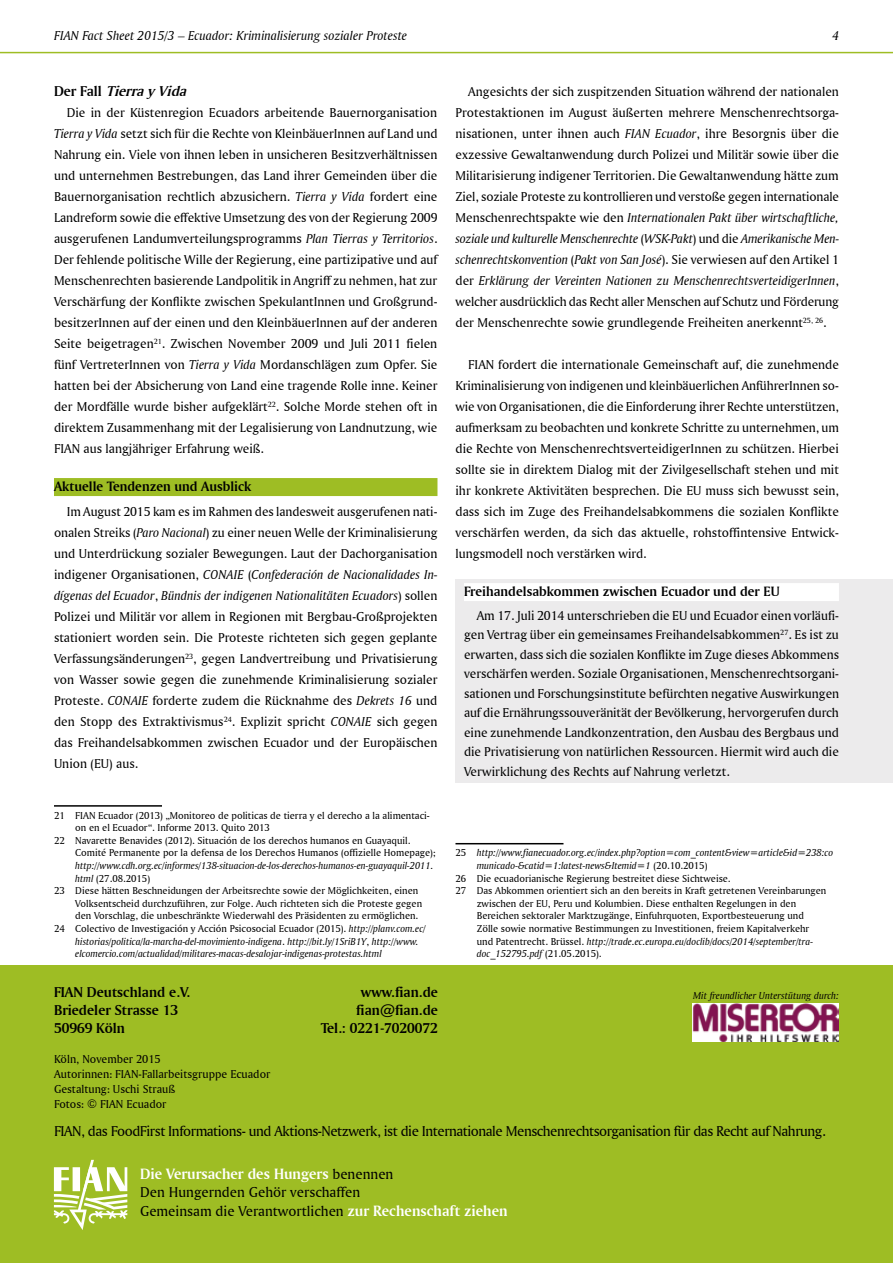
<style>
.page{position:relative;width:893px;height:1263px;background:#fff}
.page>*{position:absolute;margin:0;border:0;box-sizing:border-box;transform-origin:0 0}
.Text_Rückenfeld{font:15.75px "Amerigo BT Bold A";color:#fff}
.Text_Rückenfeld-2{font:15px "Amerigo BT Roman A";letter-spacing:-.03em;color:#000}
.Text_Rückenfeld-3{font:15px "Amerigo BT Bold A";color:#000}
.Text_Rückenfeld-4{font:15px "Amerigo BT Roman A";color:#000}
.Ü_Text2{font:italic 15px "Amerigo BT Bold A";color:#000}
.Ü-Text_altern{font:14.25px "Amerigo BT Bold A";color:#000}
.Ü_Text1{font:14.25px "Amerigo BT Bold A";color:#000}
.Fliesstext{font:13.5px/21px "Amerigo BT Roman A";color:#000;text-align:justify}
.Fliesstext-2{font:13.5px "Amerigo BT Italic A";color:#000}
.Text_Rückenfeld-5{font:12px/15px "Amerigo BT Roman A";color:#000}
.Fußnoten{font:10.5px/12.6px "Amerigo BT Roman A";color:#000}
.Fußnoten-2{font:10.5px/12.6px "Amerigo BT Italic A";color:#000}
.Fliesstext-3{font:10.5px "Amerigo BT Italic A";color:#000}
.s1{font-style:normal}
.s2{font-family:"Amerigo BT Italic A"}
.s3{font-family:"Amerigo BT Roman A"}
.s4{font-family:"Amerigo BT Roman A";font-size:15px;color:#000}
.s5{font-family:"Amerigo BT Bold A";font-size:15.75px;color:#fff}
</style>
<div class="page">
<div style="left:0;top:965px;width:893px;height:298px;background:#9ebd24"></div>
<svg style="left:54px;top:1160px;width:73px;height:69px"></svg>
<div style="left:455px;top:579px;width:438px;height:203px;background:#ecebec"></div>
<div style="left:54px;top:478px;width:383px;height:18px;background:#9ebd24"></div>
<hr style="left:54px;top:805px;width:108px;height:2px;background:#000">
<div style="left:464px;top:583px;width:375px;height:18px;background:#fff"></div>
<hr style="left:455px;top:843px;width:108px;height:1px;background:#000">
<hr style="left:0;top:52px;width:893px;height:1px;background:#9ebd24">
<img style="left:692px;top:1003px;width:146px;height:38px">
<p class="Fliesstext-2" style="left:54px;top:27px;width:355px">FIAN Fact Sheet 2015/3 – Ecuador: Kriminalisierung sozialer Proteste</p>
<p class="Fliesstext-2" style="left:832px;top:27px;width:8px">4</p>
<p class="Ü_Text2" style="left:54px;top:82px;width:138px"><span class="s1">D e r F a l l</span> Tierray Vida</p>
<p class="Fliesstext" style="left:54px;top:102px;width:385px;text-indent:13px">Die in der Küstenregion Ecuadors arbeitende Bauernorganisation <span class="s2">Tierra y Vida</span> setzt sich für die Rechte von KleinbäuerInnen auf Land und Nahrung ein. Viele von ihnen leben in unsicheren Besitzverhältnissen und unternehmen Bestrebungen, das Land ihrer Gemeinden über die Bauernorganisation rechtlich abzusichern. <span class="s2">Tierra y Vida</span> fordert eine Landreform sowie die effektive Umsetzung des von der Regierung 2009 ausgerufenen Landumverteilungsprogramms <span class="s2">Plan Tierras y Territorios</span>.<br>Der fehlende politische Wille der Regierung, eine partizipative und auf Menschenrechten basierende Landpolitik in Angriff zu nehmen, hat zur Verschärfung der Konflikte zwischen SpekulantInnen und Großgrund&shy;besitzerInnen auf der einen und den KleinbäuerInnen auf der anderen Seite beigetragen<sup>21</sup>. Zwischen November 2009 und Juli 2011 fielen fünf VertreterInnen von <span class="s2">Tierra y Vida</span> Mordanschlägen zum Opfer. Sie hatten bei der Absicherung von Land eine tragende Rolle inne. Keiner der Mordfälle wurde bisher aufgeklärt<sup>22</sup>. Solche Morde stehen oft in direktem Zusammenhang mit der Legalisierung von Landnutzung, wie FIAN aus langjähriger Erfahrung weiß.</p>
<p class="Ü_Text1" style="left:54px;top:477px;width:199px">Aktuelle Tendenzen und Ausblick</p>
<p class="Fliesstext" style="left:54px;top:501px;width:385px;text-indent:13px">Im August 2015 kam es im Rahmen des landesweit ausgerufenen nati&shy;onalen Streiks (<span class="s2">Paro Nacional</span>) zu einer neuen Welle der Kriminalisierung und Unterdrückung sozialer Bewegungen. Laut der Dachorganisation indigener Organisationen, <span class="s2">CONAIE</span> (<span class="s2">Confederación de Nacionalidades In&shy;dígenas del Ecuador</span>, <span class="s2">Bündnis der indigenen Nationalitäten Ecuadors</span>) sollen Polizei und Militär vor allem in Regionen mit Bergbau-Großprojekten stationiert worden sein. Die Proteste richteten sich gegen geplante Verfassungsänderungen<sup>23</sup>, gegen Landvertreibung und Privatisierung von Wasser sowie gegen die zunehmende Kriminalisierung sozialer Proteste. <span class="s2">CONAIE</span> forderte zudem die Rücknahme des <span class="s2">Dekrets 16</span> und den Stopp des Extraktivismus<sup>24</sup>. Explizit spricht <span class="s2">CONAIE</span> sich gegen das Freihandelsabkommen zwischen Ecuador und der Europäischen Union (EU) aus.</p>
<p class="Fußnoten" style="left:75px;top:808px;width:356px;text-indent:-21px">21 FIAN Ecuador (2013) „Monitoreo de politicas de tierra y el derecho a la alimentaci&shy;on en el Ecuador“. Informe 2013. Quito 2013</p>
<p class="Fußnoten" style="left:75px;top:834px;width:362px;text-indent:-21px">22 Navarette Benavides (2012). Situación de los derechos humanos en Guayaquil.<br>Comité Permanente por la defensa de los Derechos Humanos (offizielle Homepage); <span class="s2">http://www.cdh.org.ec/informes/138-situacion-de-los-derechos-humanos-en-guayaquil-2011. html</span> (27.08.2015)</p>
<p class="Fußnoten" style="left:75px;top:884px;width:348px;text-indent:-21px">23 Diese hätten Beschneidungen der Arbeitsrechte sowie der Möglichkeiten, einen<br>Volksentscheid durchzuführen, zur Folge. Auch richteten sich die Proteste gegen den Vorschlag, die unbeschränkte Wiederwahl des Präsidenten zu ermöglichen.</p>
<p class="Fußnoten-2" style="left:75px;top:922px;width:352px;text-indent:-21px"><span class="s3">24 Colectivo de Investigación y Acción Psicosocial Ecuador (2015).</span> http://planv.com.ec/ historias/politica/la-marcha-del-movimiento-indigena<span class="s3">.</span> http://bit.ly/1SriB1Y<span class="s3">,</span> http://www. elcomercio.com/actualidad/militares-macas-desalojar-indigenas-protestas.html</p>
<p class="Fliesstext" style="left:455px;top:81px;width:385px;text-indent:13px">Angesichts der sich zuspitzenden Situation während der nationalen Protestaktionen im August äußerten mehrere Menschenrechtsorga&shy;nisationen, unter ihnen auch <span class="s2">FIAN Ecuador</span>, ihre Besorgnis über die exzessive Gewaltanwendung durch Polizei und Militär sowie über die Militarisierung indigener Territorien. Die Gewaltanwendung hätte zum Ziel, soziale Proteste zu kontrollieren und verstoße gegen internationale Menschenrechtspakte wie den <span class="s2">Internationalen Pakt über wirtschaftliche, soziale und kulturelle Menschenrechte</span> (<span class="s2">WSK-Pakt</span>) und die <span class="s2">Amerikanische Men&shy;schenrechtskonvention</span> (<span class="s2">Pakt von San José</span>). Sie verwiesen auf den Artikel 1 der <span class="s2">Erklärung der Vereinten Nationen zu MenschenrechtsverteidigerInnen</span>, welcher ausdrücklich das Recht aller Menschen auf Schutz und Förderung der Menschenrechte sowie grundlegende Freiheiten anerkennt<sup>25,</sup> <sup>26</sup>.</p>
<p class="Fliesstext" style="left:455px;top:354px;width:385px;text-indent:13px">FIAN fordert die internationale Gemeinschaft auf, die zunehmende Kriminalisierung von indigenen und kleinbäuerlichen AnführerInnen so&shy;wie von Organisationen, die die Einforderung ihrer Rechte unterstützen, aufmerksam zu beobachten und konkrete Schritte zu unternehmen, um die Rechte von MenschenrechtsverteidigerInnen zu schützen. Hierbei sollte sie in direktem Dialog mit der Zivilgesellschaft stehen und mit ihr konkrete Aktivitäten besprechen. Die EU muss sich bewusst sein, dass sich im Zuge des Freihandelsabkommens die sozialen Konflikte verschärfen werden, da sich das aktuelle, rohstoffintensive Entwick&shy;lungsmodell noch verstärken wird.</p>
<p class="Ü-Text_altern" style="left:464px;top:582px;width:317px">Freihandelsabkommen zwischen Ecuador und der EU</p>
<p class="Fliesstext" style="left:464px;top:605px;width:377px;line-height:19.5px;text-indent:13px">Am 17. Juli 2014 unterschrieben die EU und Ecuador einen vorläufi&shy;gen Vertrag über ein gemeinsames Freihandelsabkommen<sup>27</sup>. Es ist zu erwarten, dass sich die sozialen Konflikte im Zuge dieses Abkommens verschärfen werden. Soziale Organisationen, Menschenrechtsorgani&shy;sationen und Forschungsinstitute befürchten negative Auswirkungen auf die Ernährungssouveränität der Bevölkerung, hervorgerufen durch eine zunehmende Landkonzentration, den Ausbau des Bergbaus und die Privatisierung von natürlichen Ressourcen. Hiermit wird auch die Verwirklichung des Rechts auf Nahrung verletzt.</p>
<p class="Fußnoten-2" style="left:477px;top:846px;width:358px;text-indent:-21px"><span class="s3">25</span> http://www.fianecuador.org.ec/index.php?option=com_content&amp;view=article&amp;id=238:co municado-&amp;catid=1:latest-news&amp;Itemid=1 <span class="s3">(20.10.2015)</span></p>
<p class="Fußnoten" style="left:455px;top:871px;width:277px">26 Die ecuadorianische Regierung bestreitet diese Sichtweise.</p>
<p class="Fußnoten" style="left:477px;top:884px;width:351px;text-indent:-21px">27 Das Abkommen orientiert sich an den bereits in Kraft getretenen Vereinbarungen zwischen der EU, Peru und Kolumbien. Diese enthalten Regelungen in den Bereichen sektoraler Marktzugänge, Einfuhrquoten, Exportbesteuerung und Zölle sowie normative Bestimmungen zu Investitionen, freiem Kapitalverkehr und Patentrecht. Brüssel. <span class="s2">http://trade.ec.europa.eu/doclib/docs/2014/september/tra&shy;doc_152795.pdf</span> (21.05.2015).</p>
<p class="Text_Rückenfeld-3" style="left:54px;top:982px;width:138px">FIAN Deutschland e.V.</p>
<p class="Text_Rückenfeld-3" style="left:361px;top:982px;width:79px">www.fian.de</p>
<p class="Text_Rückenfeld-3" style="left:54px;top:1000px;width:126px">Briedeler Strasse 13</p>
<p class="Text_Rückenfeld-3" style="left:356px;top:1000px;width:83px">fian@fian.de</p>
<p class="Text_Rückenfeld-3" style="left:54px;top:1018px;width:73px">50969 Köln</p>
<p class="Text_Rückenfeld-3" style="left:321px;top:1018px;width:119px">Tel.: 0221-7020072</p>
<p class="Text_Rückenfeld-5" style="left:54px;top:1051px;width:108px">Köln, November 2015</p>
<p class="Text_Rückenfeld-5" style="left:54px;top:1066px;width:218px">Autorinnen: FIAN-Fallarbeitsgruppe Ecuador</p>
<p class="Text_Rückenfeld-5" style="left:54px;top:1081px;width:123px">Gestaltung: Uschi Strauß<br>Fotos: © FIAN Ecuador</p>
<p class="Text_Rückenfeld-2" style="left:54px;top:1122px;width:773px">FIAN, das FoodFirst Informations- und Aktions-Netzwerk, ist die Internationale Menschenrechtsorganisation für das Recht auf Nahrung.</p>
<p class="Text_Rückenfeld" style="left:140px;top:1164px;width:255px">Die Verursacher des Hungers <span class="s4">benennen</span></p>
<p class="Text_Rückenfeld-4" style="left:140px;top:1183px;width:222px">Den Hungernden Gehör verschaffen</p>
<p class="Text_Rückenfeld-4" style="left:140px;top:1202px;width:369px">Gemeinsam die Verantwortlichen <span class="s5">zur Rechenschaft ziehen</span></p>
<p class="Fliesstext-3" style="left:693px;top:989px;width:147px">Mit freundlicher Unterstütung durch:</p>
</div>
